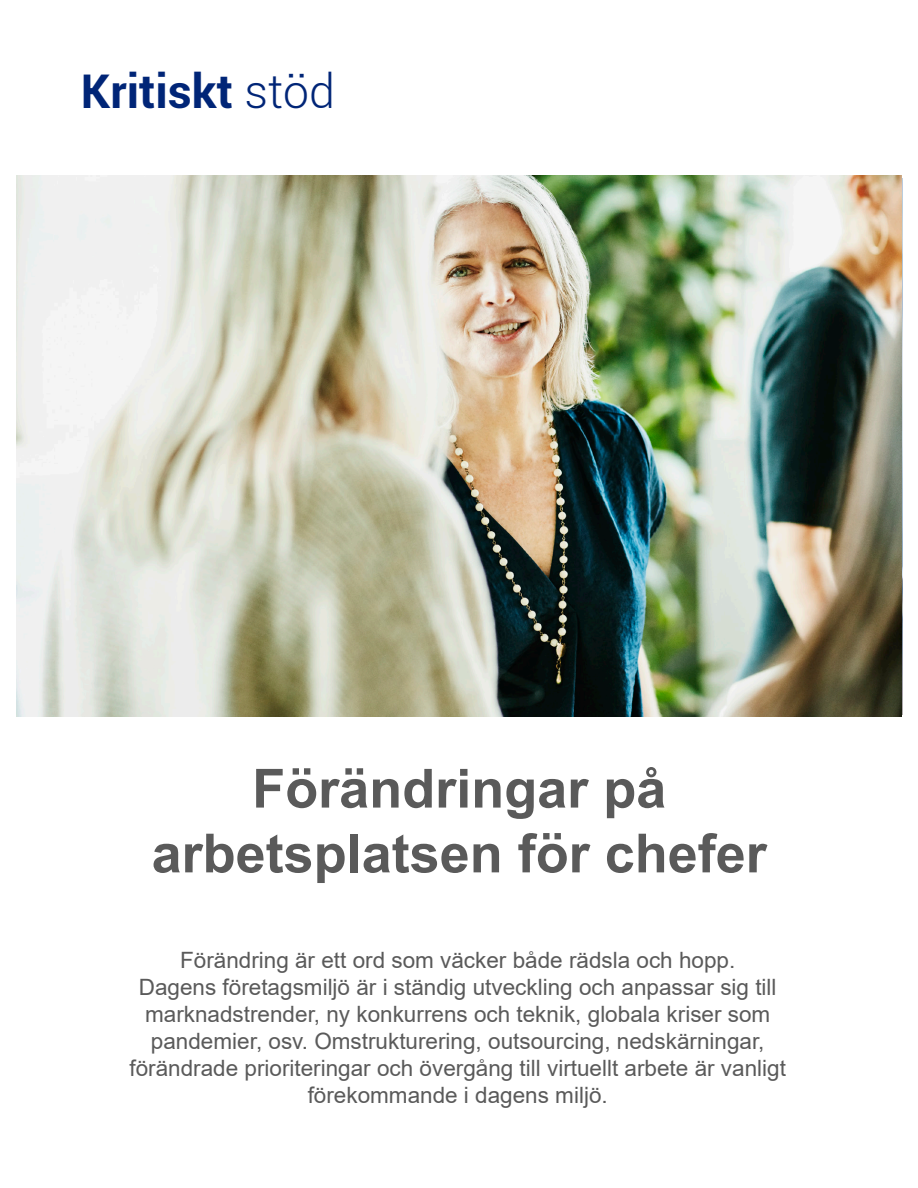
<style>
.page{position:relative;width:918px;height:1188px;background:#fff}
.page>*{position:absolute;margin:0;border:0;box-sizing:border-box;transform-origin:0 0}
.t1{font:700 54px/64.8px "Arial";color:#5a5a5a;text-align:center}
.header{font:700 46.5px "Roboto";color:#002577}
.Title_text{font:22.5px/27px "Arial";color:#5a5a5a;text-align:center}
.s1{font-weight:300}
</style>
<div class="page">
<img style="left:16px;top:176px;width:885px;height:540px">
<p class="header" style="left:81px;top:58px;width:256px">Kritiskt <span class="s1">stöd</span></p>
<p class="t1" style="left:152px;top:757px;width:617px">Förändringar på arbetsplatsen för chefer</p>
<p class="Title_text" style="left:129px;top:946px;width:658px">Förändring är ett ord som väcker både rädsla och hopp.<br>Dagens företagsmiljö är i ständig utveckling och anpassar sig till marknadstrender, ny konkurrens och teknik, globala kriser som pandemier, osv. Omstrukturering, outsourcing, nedskärningar, förändrade prioriteringar och övergång till virtuellt arbete är vanligt förekommande i dagens miljö.</p>
</div>
